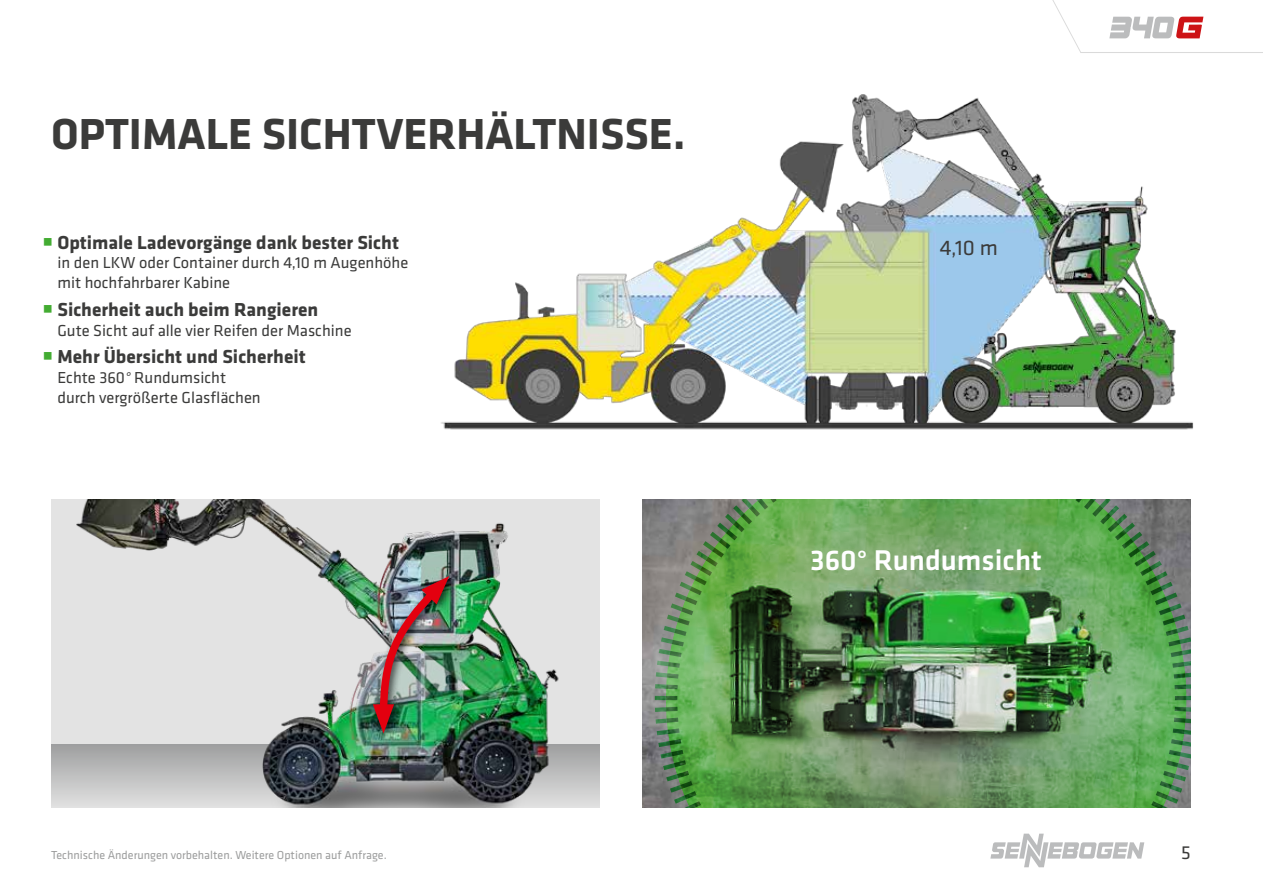
<style>
.page{position:relative;width:1263px;height:893px;background:#fff}
.page>*{position:absolute;margin:0;border:0;box-sizing:border-box;transform-origin:0 0}
.t1{font:700 45px "Klavika Basic";color:#3b3b3a}
.t2{font:500 29.55px "Klavika Basic";color:#fff}
.t3{font:21.9px "Klavika Basic";color:#3b3b3a}
.t4{font:700 19.5px "Klavika Basic";color:#3b3b3a}
.t5{font:19.5px "Klavika Basic";color:#3b3b3a}
.t6{font:16.5px/19.8px "Klavika Basic";color:#3b3b3a}
.t7{font:12px "Klavika Basic";color:#9c9d9d}
.s1{font-style:italic}
</style>
<div class="page">
<svg style="left:990px;top:834px;width:154px;height:33px"></svg>
<div style="left:51px;top:500px;width:549px;height:308px;background:#e3e3e3"></div>
<div style="left:51px;top:744px;width:549px;height:64px;background:linear-gradient(to bottom,#9e9e9f,#e1e1e1)"></div>
<img style="left:64px;top:500px;width:501px;height:308px">
<div style="left:369px;top:572px;width:90px;height:171px;background:#000;opacity:.75"></div>
<img style="left:373px;top:576px;width:76px;height:157px">
<img style="left:436px;top:94px;width:758px;height:448px">
<img style="left:642px;top:500px;width:11px;height:308px">
<img style="left:653px;top:500px;width:538px;height:308px">
<svg style="left:1052px;top:0;width:211px;height:53px"></svg>
<h1 class="t1" style="left:51px;top:101px;width:636px">OPTIMALE SICHTVERHÄLTNISSE.</h1>
<p class="t4" style="left:57px;top:228px;width:343px">Optimale Ladevorgänge dank bester Sicht</p>
<p class="t6" style="left:57px;top:252px;width:352px">in den LKW oder Container durch 4,10 m Augenhöhe mit hochfahrbarer Kabine</p>
<p class="t4" style="left:57px;top:295px;width:262px">Sicherheit auch beim Rangieren</p>
<p class="t6" style="left:57px;top:320px;width:296px">Gute Sicht auf alle vier Reifen der Maschine</p>
<p class="t4" style="left:57px;top:343px;width:250px">Mehr Übersicht und Sicherheit</p>
<p class="t6" style="left:57px;top:367px;width:205px">Echte 360<span class="s1">°</span> Rundumsicht durch vergrößerte Glasflächen</p>
<h3 class="t3" style="left:940px;top:233px;width:60px">4,10 m</h3>
<h2 class="t2" style="left:810px;top:541px;width:233px">360° Rundumsicht</h2>
<p class="t7" style="left:51px;top:847px;width:337px">Technische Änderungen vorbehalten. Weitere Optionen auf Anfrage.</p>
<p class="t5" style="left:1181px;top:839px;width:11px">5</p>
</div>
